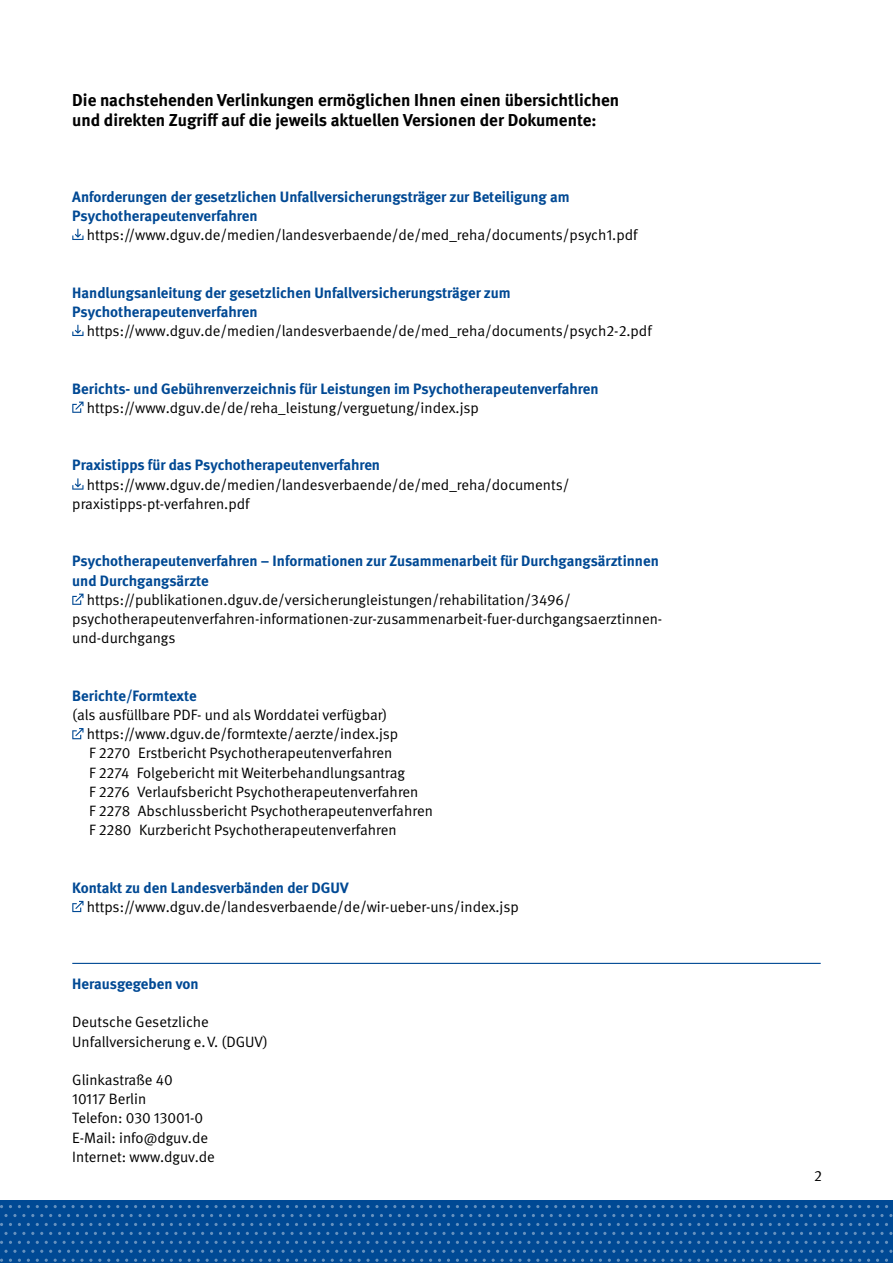
<style>
.page{position:relative;width:893px;height:1263px;background:#fff}
.page>*{position:absolute;margin:0;border:0;box-sizing:border-box;transform-origin:0 0}
._01_Überschriften_Zwischenüberschrift_Gra{font:700 17.25px/20.2px "DGUV Meta";color:#000}
.Fließtext_FT_Abstand_vor{font:15px/19.2px "DGUV Meta";color:#000}
._01_Überschriften_Zwischenüberschrift_Bla{font:700 15px/19.2px "DGUV Meta";color:#004994}
._02_Fließtext_Fließtext{font:15px "DGUV Meta";color:#000}
</style>
<div class="page">
<div style="left:0;top:1200px;width:893px;height:63px;background:#004994"></div>
<svg style="left:568px;top:1214px;width:38px;height:3px"></svg>
<svg style="left:425px;top:1214px;width:38px;height:3px"></svg>
<svg style="left:273px;top:1214px;width:47px;height:3px"></svg>
<svg style="left:130px;top:1214px;width:38px;height:3px"></svg>
<svg style="left:4px;top:1214px;width:21px;height:3px"></svg>
<svg style="left:568px;top:1232px;width:38px;height:3px"></svg>
<svg style="left:425px;top:1232px;width:38px;height:3px"></svg>
<svg style="left:273px;top:1232px;width:47px;height:3px"></svg>
<svg style="left:130px;top:1232px;width:38px;height:3px"></svg>
<svg style="left:4px;top:1232px;width:21px;height:3px"></svg>
<svg style="left:635px;top:1205px;width:38px;height:3px"></svg>
<svg style="left:492px;top:1205px;width:38px;height:3px"></svg>
<svg style="left:349px;top:1205px;width:38px;height:3px"></svg>
<svg style="left:206px;top:1205px;width:38px;height:3px"></svg>
<svg style="left:63px;top:1205px;width:38px;height:3px"></svg>
<svg style="left:635px;top:1223px;width:38px;height:3px"></svg>
<svg style="left:492px;top:1223px;width:38px;height:3px"></svg>
<svg style="left:349px;top:1223px;width:38px;height:3px"></svg>
<svg style="left:206px;top:1223px;width:38px;height:3px"></svg>
<svg style="left:63px;top:1223px;width:38px;height:3px"></svg>
<svg style="left:635px;top:1241px;width:38px;height:3px"></svg>
<svg style="left:492px;top:1241px;width:38px;height:3px"></svg>
<svg style="left:349px;top:1241px;width:38px;height:3px"></svg>
<svg style="left:206px;top:1241px;width:38px;height:3px"></svg>
<svg style="left:63px;top:1241px;width:38px;height:3px"></svg>
<svg style="left:559px;top:1250px;width:141px;height:12px"></svg>
<svg style="left:416px;top:1250px;width:141px;height:12px"></svg>
<svg style="left:268px;top:1250px;width:146px;height:12px"></svg>
<svg style="left:125px;top:1250px;width:142px;height:12px"></svg>
<svg style="left:0;top:1250px;width:124px;height:12px"></svg>
<svg style="left:854px;top:1214px;width:38px;height:3px"></svg>
<svg style="left:711px;top:1214px;width:38px;height:3px"></svg>
<svg style="left:854px;top:1232px;width:38px;height:3px"></svg>
<svg style="left:711px;top:1232px;width:38px;height:3px"></svg>
<svg style="left:778px;top:1205px;width:47px;height:3px"></svg>
<svg style="left:778px;top:1223px;width:47px;height:3px"></svg>
<svg style="left:778px;top:1241px;width:47px;height:3px"></svg>
<svg style="left:849px;top:1250px;width:43px;height:12px"></svg>
<svg style="left:702px;top:1250px;width:146px;height:12px"></svg>
<hr style="left:72px;top:963px;width:749px;height:1px;background:#004994">
<svg style="left:72px;top:229px;width:12px;height:11px"></svg>
<svg style="left:72px;top:325px;width:12px;height:11px"></svg>
<svg style="left:72px;top:402px;width:12px;height:11px"></svg>
<svg style="left:72px;top:478px;width:12px;height:12px"></svg>
<svg style="left:72px;top:594px;width:12px;height:11px"></svg>
<svg style="left:72px;top:728px;width:12px;height:11px"></svg>
<svg style="left:72px;top:901px;width:12px;height:11px"></svg>
<h2 class="_01_Überschriften_Zwischenüberschrift_Gra" style="left:72px;top:90px;width:549px">Die nachstehenden Verlinkungen ermöglichen Ihnen einen übersichtlichen und direkten Zugriff auf die jeweils aktuellen Versionen der Dokumente:</h2>
<p class="_01_Überschriften_Zwischenüberschrift_Bla" style="left:72px;top:187px;width:499px">Anforderungen der gesetzlichen Unfallversicherungsträger zur Beteiligung am<br>Psychotherapeutenverfahren</p>
<p class="Fließtext_FT_Abstand_vor" style="left:87px;top:226px;width:552px">https://www.dguv.de/medien/landesverbaende/de/med_reha/documents/psych1.pdf</p>
<p class="_01_Überschriften_Zwischenüberschrift_Bla" style="left:72px;top:283px;width:440px">Handlungsanleitung der gesetzlichen Unfallversicherungsträger zum<br>Psychotherapeutenverfahren</p>
<p class="Fließtext_FT_Abstand_vor" style="left:87px;top:322px;width:566px">https://www.dguv.de/medien/landesverbaende/de/med_reha/documents/psych2-2.pdf</p>
<p class="_01_Überschriften_Zwischenüberschrift_Bla" style="left:72px;top:379px;width:528px">Berichts- und Gebührenverzeichnis für Leistungen im Psychotherapeutenverfahren</p>
<p class="Fließtext_FT_Abstand_vor" style="left:87px;top:398px;width:393px">https://www.dguv.de/de/reha_leistung/verguetung/index.jsp</p>
<p class="_01_Überschriften_Zwischenüberschrift_Bla" style="left:72px;top:456px;width:309px">Praxistipps für das Psychotherapeutenverfahren</p>
<p class="Fließtext_FT_Abstand_vor" style="left:72px;top:475px;width:499px;text-indent:15px">https://www.dguv.de/medien/landesverbaende/de/med_reha/documents/ praxistipps-pt-verfahren.pdf</p>
<p class="_01_Überschriften_Zwischenüberschrift_Bla" style="left:72px;top:552px;width:588px">Psychotherapeutenverfahren – Informationen zur Zusammenarbeit für Durchgangsärztinnen und Durchgangsärzte</p>
<p class="Fließtext_FT_Abstand_vor" style="left:72px;top:590px;width:589px;text-indent:15px">https://publikationen.dguv.de/versicherungleistungen/rehabilitation/3496/ psychotherapeutenverfahren-informationen-zur-zusammenarbeit-fuer-durchgangsaerztinnen-- und-durchgangs</p>
<p class="_01_Überschriften_Zwischenüberschrift_Bla" style="left:72px;top:686px;width:126px">Berichte/Formtexte</p>
<p class="_02_Fließtext_Fließtext" style="left:72px;top:706px;width:317px">(als ausfüllbare PDF- und als Worddatei verfügbar)</p>
<p class="Fließtext_FT_Abstand_vor" style="left:87px;top:725px;width:313px">https://www.dguv.de/formtexte/aerzte/index.jsp</p>
<p class="Fließtext_FT_Abstand_vor" style="left:89px;top:744px;width:304px">F 2270 Erstbericht Psychotherapeutenverfahren</p>
<p class="Fließtext_FT_Abstand_vor" style="left:89px;top:763px;width:317px">F 2274 Folgebericht mit Weiterbehandlungsantrag</p>
<p class="Fließtext_FT_Abstand_vor" style="left:89px;top:782px;width:331px">F 2276 Verlaufsbericht Psychotherapeutenverfahren</p>
<p class="Fließtext_FT_Abstand_vor" style="left:89px;top:802px;width:345px">F 2278 Abschlussbericht Psychotherapeutenverfahren</p>
<p class="Fließtext_FT_Abstand_vor" style="left:89px;top:821px;width:309px">F 2280 Kurzbericht Psychotherapeutenverfahren</p>
<p class="_01_Überschriften_Zwischenüberschrift_Bla" style="left:72px;top:878px;width:278px">Kontakt zu den Landesverbänden der DGUV</p>
<p class="Fließtext_FT_Abstand_vor" style="left:87px;top:898px;width:433px">https://www.dguv.de/landesverbaende/de/wir-ueber-uns/index.jsp</p>
<p class="_01_Überschriften_Zwischenüberschrift_Bla" style="left:72px;top:974px;width:128px">Herausgegeben von</p>
<p class="_02_Fließtext_Fließtext" style="left:72px;top:1013px;width:138px">Deutsche Gesetzliche</p>
<p class="_02_Fließtext_Fließtext" style="left:72px;top:1033px;width:197px">Unfallversicherung e.V. (DGUV)</p>
<p class="_02_Fließtext_Fließtext" style="left:72px;top:1071px;width:102px">Glinkastraße 40</p>
<p class="_02_Fließtext_Fließtext" style="left:72px;top:1090px;width:75px">10117 Berlin</p>
<p class="_02_Fließtext_Fließtext" style="left:72px;top:1109px;width:132px">Telefon: 030 13001-0</p>
<p class="_02_Fließtext_Fließtext" style="left:72px;top:1129px;width:137px">E-Mail: info@dguv.de</p>
<p class="_02_Fließtext_Fließtext" style="left:72px;top:1148px;width:144px">Internet: www.dguv.de</p>
<p class="Fließtext_FT_Abstand_vor" style="left:814px;top:1166px;width:9px">2</p>
</div>
